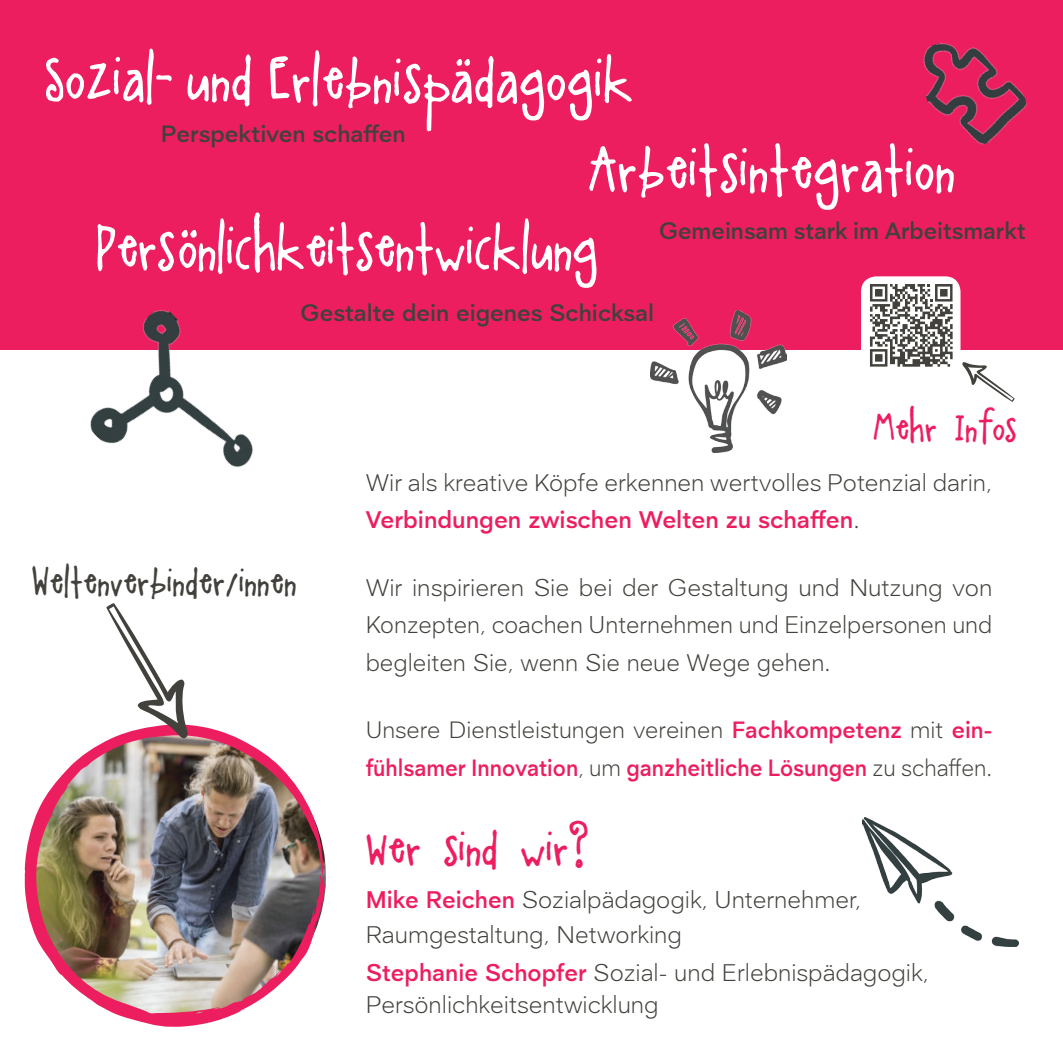
<style>
.page{position:relative;width:1063px;height:1063px;background:#fff}
.page>*{position:absolute;margin:0;border:0;box-sizing:border-box;transform-origin:0 0}
.t1{font:55px "A Little Pot";letter-spacing:.02em;color:#fff}
.t2{font:42.5px "A Little Pot";letter-spacing:.02em;color:#ed1e60}
.t3{font:34px "A Little Pot";letter-spacing:.02em;color:#42413c}
.t4{font:34px "A Little Pot";letter-spacing:.02em;color:#ed1e60}
.t5{font:300 25px/37.5px "Aksara";color:#42413c}
.t6{font:700 24.5px/37.5px "Aksara";color:#ed1e60}
.t7{font:700 24.5px "Aksara";color:#42413c}
.s1{font-size:40.25px}
.s2{font-weight:700;color:#ed1e60}
.s3{font-weight:300;color:#42413c}
</style>
<div class="page">
<div style="left:0;top:0;width:1063px;height:349px;background:#ed1e60"></div>
<img style="left:62px;top:310px;width:224px;height:157px">
<img style="left:25px;top:725px;width:300px;height:302px">
<svg style="left:317px;top:917px;width:3px;height:4px"></svg>
<svg style="left:106px;top:603px;width:85px;height:136px"></svg>
<svg style="left:97px;top:213px;width:499px;height:75px"></svg>
<svg style="left:46px;top:49px;width:205px;height:57px"></svg>
<svg style="left:270px;top:50px;width:362px;height:81px"></svg>
<img style="left:923px;top:42px;width:104px;height:103px">
<img style="left:862px;top:817px;width:157px;height:129px">
<div style="left:861px;top:276px;width:100px;height:104px;background:#fff;border-radius:15px"></div>
<svg style="left:870px;top:284px;width:83px;height:83px"></svg>
<img style="left:651px;top:310px;width:135px;height:143px">
<svg style="left:962px;top:362px;width:53px;height:40px"></svg>
<p class="t7" style="left:161px;top:119px;width:246px">Perspektiven schaffen</p>
<h1 class="t1" style="left:588px;top:141px;width:368px">Arbeitsintegration</h1>
<p class="t7" style="left:659px;top:217px;width:368px">Gemeinsam stark im Arbeitsmarkt</p>
<p class="t7" style="left:300px;top:298px;width:355px">Gestalte dein eigenes Schicksal</p>
<h3 class="t4" style="left:873px;top:410px;width:145px">Mehr Infos</h3>
<h3 class="t3" style="left:32px;top:565px;width:266px"><span class="s1">W</span>eltenverbinder/innen</h3>
<p class="t5" style="left:366px;top:463px;width:628px">Wir als kreative Köpfe erkennen wertvolles Potenzial darin,<br><span class="s2">Verbindungen zwischen Welten zu schaffen</span>.</p>
<p class="t5" style="left:366px;top:568px;width:628px;text-align:justify">Wir inspirieren Sie bei der Gestaltung und Nutzung von Konzepten, coachen Unternehmen und Einzelpersonen und begleiten Sie, wenn Sie neue Wege gehen.</p>
<p class="t6" style="left:366px;top:711px;width:628px"><span class="s3">Unsere Dienstleistungen vereinen</span> Fachkompetenz <span class="s3">mit</span> ein&shy;fühlsamer Innovation<span class="s3">, um</span> ganzheitliche Lösungen <span class="s3">zu schaffen.</span></p>
<h2 class="t2" style="left:366px;top:826px;width:224px">Wer sind wir?</h2>
<p class="t5" style="left:366px;top:882px;width:497px;line-height:35px"><span class="s2">Mike Reichen</span> Sozialpädagogik, Unternehmer,<br>Raumgestaltung, Networking</p>
<p class="t5" style="left:366px;top:956px;width:565px;line-height:32.5px"><span class="s2">Stephanie Schopfer</span> Sozial- und Erlebnispädagogik,<br>Persönlichkeitsentwicklung</p>
</div>
